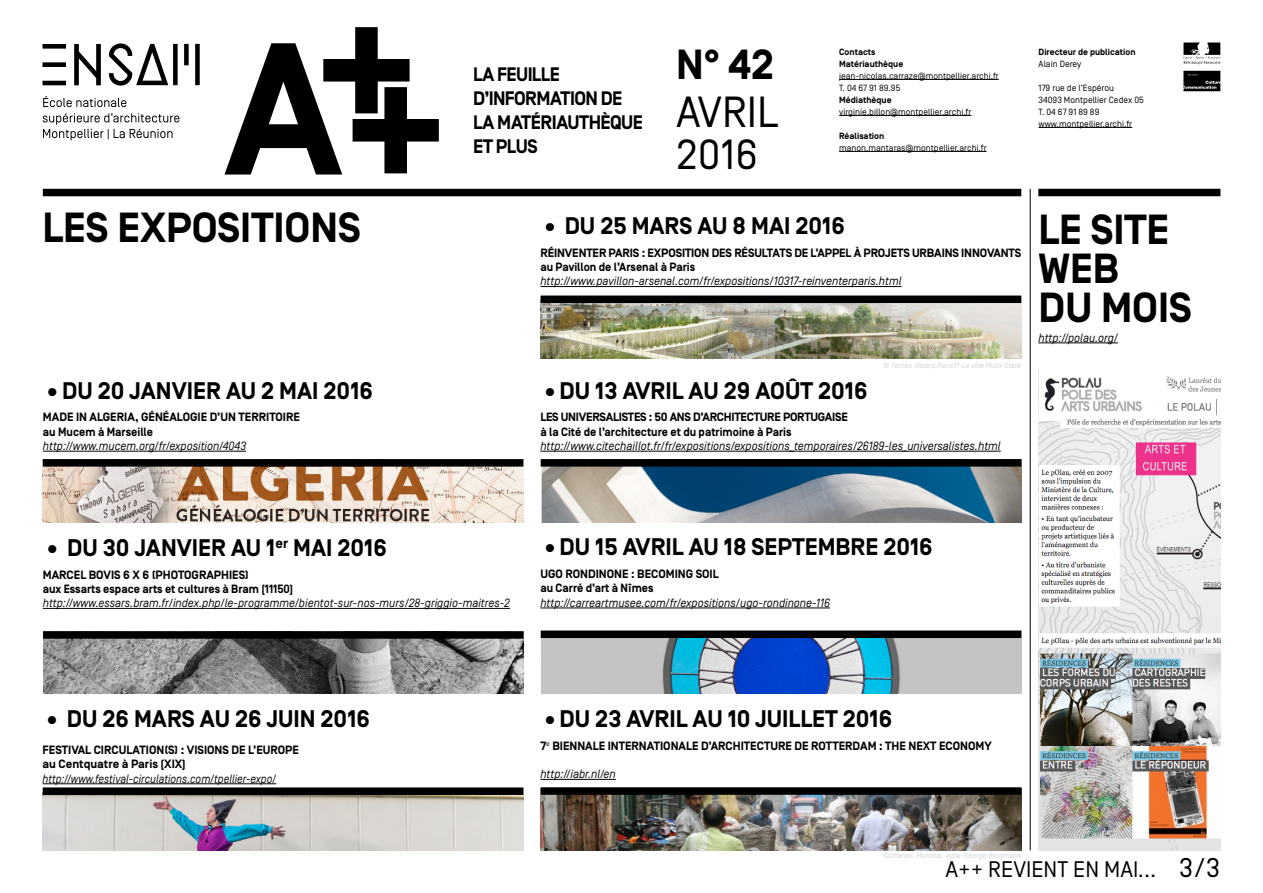
<style>
.page{position:relative;width:1263px;height:893px;background:#fff}
.page>*{position:absolute;margin:0;border:0;box-sizing:border-box;transform-origin:0 0}
.t1{font:700 187.5px "Simplon Norm";color:#000}
.t2{font:43.5px "Simplon Norm";color:#000}
.t3{font:700 42px/39px "Simplon Norm";color:#000}
.t4{font:42px "Simplon Norm";color:#000}
.t5{font:27px "Simplon Norm";color:#000}
.t6{font:700 24px "Simplon Norm";color:#000}
.t7{font:22.5px "Simplon Norm";color:#000}
.t8{font:700 19.5px/24px "Simplon Norm";letter-spacing:-.035em;color:#000}
.t9{font:700 12px/14.2px "Simplon Norm";color:#000}
.t10{font:italic 12px "Simplon Norm";color:#000;scale:.95 1}
.t11{font:700 12px/14.2px "Simplon Norm";letter-spacing:-.02em;color:#000}
.t12{font:italic 12px "Simplon Norm";color:#000;scale:.9 1}
.t13{font:9px/12px "Simplon Norm";color:#000}
.t14{font:700 9px/12px "Simplon Norm";color:#000}
.t15{font:italic 7.5px "Simplon Norm";color:#d1d3d4}
</style>
<div class="page">
<hr style="left:839px;top:79px;width:160px;height:1px;background:#000">
<hr style="left:839px;top:115px;width:132px;height:1px;background:#000">
<hr style="left:839px;top:151px;width:147px;height:1px;background:#000">
<svg style="left:1183px;top:43px;width:37px;height:48px"></svg>
<hr style="left:1038px;top:127px;width:94px;height:1px;background:#000">
<svg style="left:43px;top:43px;width:157px;height:97px"></svg>
<hr style="left:1030px;top:189px;width:1px;height:661px;background:#000">
<img style="left:1038px;top:369px;width:182px;height:481px">
<div style="left:1038px;top:189px;width:182px;height:7px;background:#000"></div>
<hr style="left:1038px;top:342px;width:80px;height:1px;background:#000">
<div style="left:43px;top:189px;width:978px;height:7px;background:#000"></div>
<hr style="left:43px;top:451px;width:203px;height:1px;background:#000">
<img style="left:43px;top:467px;width:480px;height:55px">
<div style="left:43px;top:459px;width:480px;height:8px;background:#000"></div>
<hr style="left:43px;top:608px;width:467px;height:1px;background:#000">
<img style="left:43px;top:639px;width:481px;height:55px">
<div style="left:43px;top:631px;width:481px;height:8px;background:#000"></div>
<hr style="left:43px;top:783px;width:233px;height:1px;background:#000">
<img style="left:43px;top:795px;width:480px;height:55px">
<div style="left:43px;top:787px;width:480px;height:8px;background:#000"></div>
<hr style="left:540px;top:286px;width:362px;height:1px;background:#000">
<img style="left:541px;top:303px;width:480px;height:56px">
<div style="left:541px;top:296px;width:480px;height:7px;background:#000"></div>
<hr style="left:540px;top:451px;width:461px;height:1px;background:#000">
<img style="left:541px;top:467px;width:480px;height:55px">
<div style="left:541px;top:459px;width:480px;height:8px;background:#000"></div>
<hr style="left:540px;top:607px;width:290px;height:1px;background:#000">
<img style="left:541px;top:638px;width:480px;height:56px">
<div style="left:541px;top:630px;width:480px;height:8px;background:#000"></div>
<hr style="left:540px;top:779px;width:76px;height:1px;background:#000">
<img style="left:541px;top:795px;width:480px;height:55px">
<div style="left:541px;top:787px;width:480px;height:8px;background:#000"></div>
<h1 class="t1" style="left:314px;top:-3px;width:135px">++</h1>
<h1 class="t1" style="left:225px;top:9px;width:119px">A</h1>
<h3 class="t3" style="left:676px;top:47px;width:99px">N° 42</h3>
<h3 class="t8" style="left:473px;top:63px;width:171px">LA FEUILLE<br>D’INFORMATION DE<br>LA MATÉRIAUTHÈQUE<br>ET PLUS</h3>
<h2 class="t2" style="left:676px;top:89px;width:104px">AVRIL</h2>
<h3 class="t4" style="left:676px;top:132px;width:83px">2016</h3>
<p class="t14" style="left:839px;top:46px;width:66px">CONTACTS<br>MATÉRIAUTHÈQUE</p>
<p class="t13" style="left:839px;top:70px;width:161px">jean-nicolas.carraze@montpellier.archi.fr<br>T. 04 67 91 89.95</p>
<p class="t14" style="left:839px;top:94px;width:54px">MÉDIATHÈQUE</p>
<p class="t13" style="left:839px;top:106px;width:134px">virginie.billon@montpellier.archi.fr</p>
<p class="t14" style="left:839px;top:130px;width:47px">RÉALISATION</p>
<p class="t13" style="left:839px;top:142px;width:149px">manon.mantaras@montpellier.archi.fr</p>
<h3 class="t3" style="left:43px;top:211px;width:317px">LES EXPOSITIONS</h3>
<h3 class="t6" style="left:43px;top:377px;width:332px">•DU 20 JANVIER AU 2 MAI 2016</h3>
<p class="t9" style="left:43px;top:411px;width:259px">MADE IN ALGERIA, GÉNÉALOGIE D’UN TERRITOIRE<br>AU MUCEM À MARSEILLE</p>
<p class="t10" style="left:43px;top:439px;width:215px">http://www.mucem.org/fr/exposition/4043</p>
<h3 class="t6" style="left:540px;top:213px;width:306px">• DU 25 MARS AU 8 MAI 2016</h3>
<p class="t9" style="left:540px;top:246px;width:482px">RÉINVENTER PARIS : EXPOSITION DES RÉSULTATS DE L’APPEL À PROJ ETS URBAINS INNOVANTS<br>AU PAVILLON DE L’ARSENAL À PARIS</p>
<p class="t10" style="left:540px;top:275px;width:382px">http://www.pavillon-arsenal.com/fr/expositions/10317-reinventerparis.html</p>
<p class="t15" style="left:883px;top:361px;width:139px">© Ternes Villiers,Paris17-La ville Multi-State</p>
<h3 class="t6" style="left:540px;top:377px;width:329px">•DU 13 AVRIL AU 29 AOÛT 2016</h3>
<p class="t11" style="left:540px;top:411px;width:309px">LES UNIVERSALISTES : 50 ANS D’ARCHITECTURE PORTUGAISE<br>À LA CITÉ DE L’ARCHITECTURE ET DU PATRIMOINE À PARIS</p>
<p class="t10" style="left:540px;top:439px;width:486px">http://www.citechaillot.fr/fr/expositions/expositions_temporaires/26189-les_universalistes.html</p>
<p class="t14" style="left:1038px;top:46px;width:98px">DIRECTEUR DE PUBLICATION</p>
<p class="t13" style="left:1038px;top:58px;width:44px">Alain Derey</p>
<p class="t13" style="left:1038px;top:82px;width:107px">179 rue de l’Espérou<br>34093 Montpellier Cedex 05<br>T. 04 67 91 89 89 www.montpellier.archi.fr</p>
<h3 class="t3" style="left:1038px;top:213px;width:152px">LE SITE<br>WEB<br>DU MOIS</h3>
<p class="t10" style="left:1038px;top:331px;width:85px">http://polau.org/</p>
<h3 class="t6" style="left:43px;top:535px;width:346px">• DU 30 JANVIER AU 1<sup>ER</sup> MAI 2016</h3>
<p class="t9" style="left:43px;top:568px;width:252px">MARCEL BOVIS 6 X 6 (PHOTOGRAPHIES)<br>AUX ESSARTS ESPACE ARTS ET CULTURES À BRAM (11150)</p>
<p class="t10" style="left:43px;top:597px;width:493px">http://www.essars.bram.fr/index.php/le-programme/bientot-sur-nos-murs/28-griggio-maitres-2</p>
<h3 class="t6" style="left:540px;top:534px;width:394px">•DU 15 AVRIL AU 18 SEPTEMBRE 2016</h3>
<p class="t9" style="left:540px;top:568px;width:177px">UGO RONDINONE : BECOMING SOIL<br>AU CARRÉ D’ART À NÎMES</p>
<p class="t10" style="left:540px;top:596px;width:306px">http://carreartmusee.com/fr/expositions/ugo-rondinone-116</p>
<h3 class="t6" style="left:43px;top:706px;width:329px">• DU 26 MARS AU 26 JUIN 2016</h3>
<p class="t9" style="left:43px;top:743px;width:258px">FESTIVAL CIRCULATION(S) : VISIONS DE L’EUROPE<br>AU CENTQUATRE À PARIS (XIX)</p>
<p class="t12" style="left:43px;top:772px;width:261px">http://www.festival-circulations.com/tpellier-expo/</p>
<h3 class="t6" style="left:540px;top:706px;width:353px">•DU 23 AVRIL AU 10 JUILLET 2016</h3>
<p class="t9" style="left:540px;top:739px;width:453px">7<sup>e</sup> BIENNALE INTERNATIONALE D’ARCHITECTURE DE ROTTERDAM : THE NEXT ECONOMY</p>
<p class="t10" style="left:540px;top:768px;width:81px">http://iabr.nl/en</p>
<p class="t15" style="left:883px;top:851px;width:140px">©Dharavi, Mumbai, India-George Brugmans</p>
<h3 class="t7" style="left:945px;top:857px;width:56px">A++ revient</h3>
<h3 class="t7" style="left:1073px;top:857px;width:85px">en MAI...</h3>
<h3 class="t5" style="left:1179px;top:853px;width:43px">3/3</h3>
</div>
